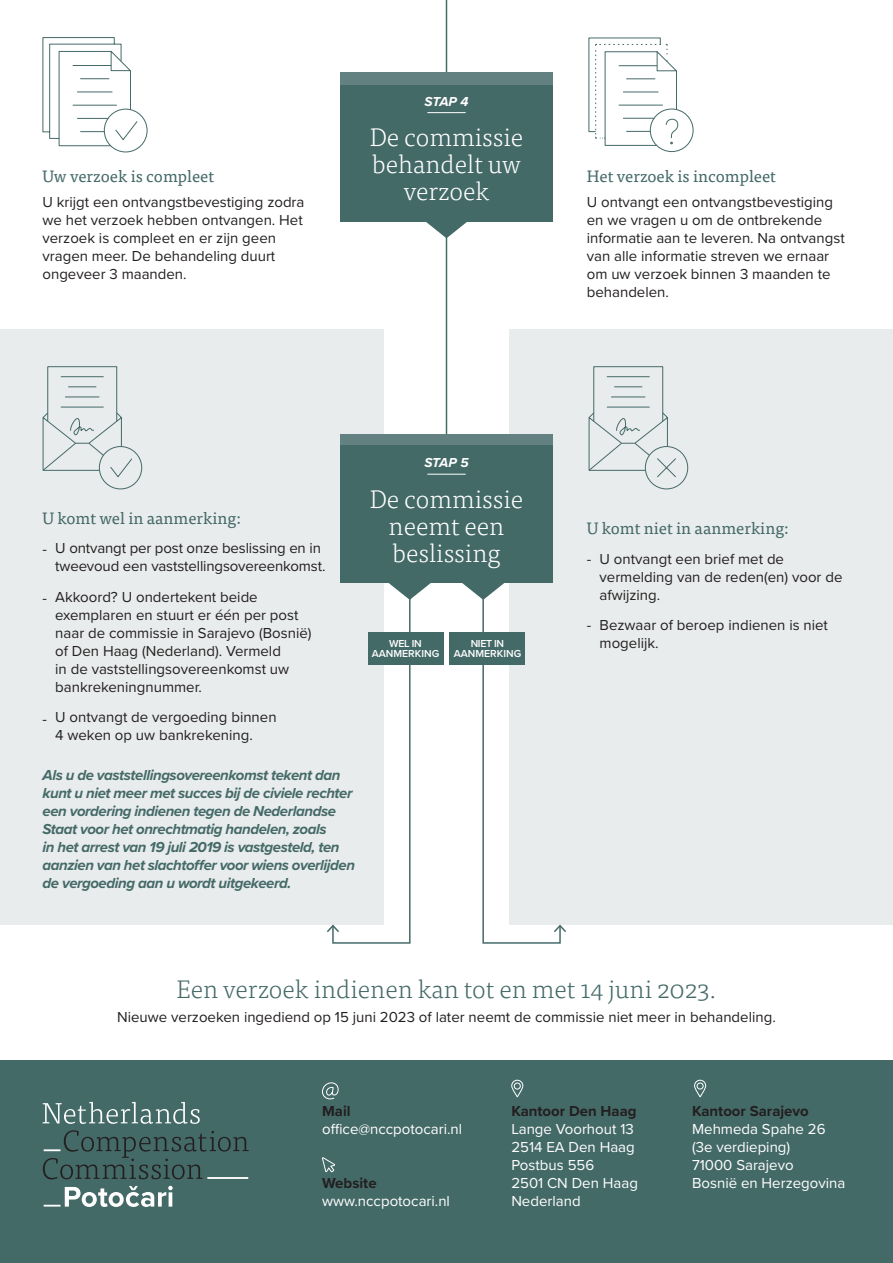
<style>
.page{position:relative;width:893px;height:1263px;background:#fff}
.page>*{position:absolute;margin:0;border:0;box-sizing:border-box;transform-origin:0 0}
.t1{font:300 25.5px/27px "Tisa Pro";color:#fff;text-align:center}
.t2{font:300 25.5px "Tisa Pro";color:#446a68}
.t3{font:16.5px "Tisa Pro";color:#446a68}
.t4{font:15px/18px "Proxima Nova";color:#231f20}
.t5{font:italic 700 15px/18px "Proxima Nova";letter-spacing:-.03em;color:#446a68}
.t6{font:15px/18px "Proxima Nova";color:#fff}
.t7{font:700 15px "Proxima Nova";color:#231f20}
.t8{font:italic 700 13.5px "Proxima Nova";letter-spacing:-.015em;color:#fff}
.t9{font:600 10.5px/10.5px "Proxima Nova";color:#fff;text-align:center}
.s1{font-style:italic}
.s2{font-weight:700;color:#231f20}
</style>
<div class="page">
<div style="left:0;top:330px;width:384px;height:595px;background:#e9ecec"></div>
<div style="left:509px;top:330px;width:384px;height:595px;background:#e9ecec"></div>
<hr style="left:446px;top:0;width:1px;height:445px;background:#446a68">
<svg style="left:42px;top:37px;width:106px;height:116px"></svg>
<svg style="left:588px;top:37px;width:106px;height:115px"></svg>
<div style="left:340px;top:84px;width:213px;height:137px;background:#446a68"></div>
<hr style="left:427px;top:112px;width:39px;height:1px;background:#fff">
<div style="left:340px;top:72px;width:213px;height:13px;background:#628180"></div>
<div style="left:340px;top:434px;width:213px;height:13px;background:#628180"></div>
<div style="left:340px;top:445px;width:213px;height:138px;background:#446a68"></div>
<hr style="left:427px;top:474px;width:39px;height:1px;background:#fff">
<svg style="left:42px;top:366px;width:100px;height:124px"></svg>
<div style="left:645px;top:446px;width:43px;height:43px;border:1px solid #446a68;border-radius:50%"></div>
<svg style="left:588px;top:366px;width:89px;height:112px"></svg>
<svg style="left:327px;top:583px;width:104px;height:361px"></svg>
<svg style="left:462px;top:583px;width:104px;height:361px"></svg>
<div style="left:368px;top:632px;width:75px;height:32px;background:#446a68"></div>
<div style="left:450px;top:632px;width:75px;height:32px;background:#446a68"></div>
<svg style="left:425px;top:221px;width:43px;height:17px"></svg>
<div style="left:0;top:1060px;width:893px;height:203px;background:#446a68"></div>
<svg style="left:43px;top:1102px;width:157px;height:22px"></svg>
<svg style="left:43px;top:1130px;width:206px;height:49px"></svg>
<svg style="left:44px;top:1186px;width:129px;height:21px"></svg>
<svg style="left:694px;top:1079px;width:12px;height:18px"></svg>
<svg style="left:511px;top:1079px;width:13px;height:18px"></svg>
<svg style="left:322px;top:1157px;width:13px;height:16px"></svg>
<svg style="left:322px;top:1082px;width:17px;height:18px"></svg>
<p class="t3" style="left:43px;top:164px;width:173px">Uw verzoek is compleet</p>
<p class="t4" style="left:43px;top:192px;width:263px">U krijgt een ontvangstbevestiging zodra we het verzoek hebben ontvangen. Het verzoek is compleet en er zijn geen vragen meer. De behandeling duurt ongeveer 3 maanden.</p>
<p class="t8" style="left:424px;top:91px;width:46px">STAP 4</p>
<p class="t1" style="left:370px;top:123px;width:155px">De commissie behandelt uw verzoek</p>
<p class="t3" style="left:43px;top:506px;width:200px">U komt wel in aanmerking:</p>
<p class="t4" style="left:43px;top:538px;width:284px;text-align:right">- U ontvangt per post onze beslissing en in tweevoud een vaststellingsovereenkomst.</p>
<p class="t4" style="left:55px;top:587px;width:258px;text-indent:-13px">- Akkoord? U ondertekent beide exemplaren en stuurt er één per post naar de commissie in Sarajevo (Bosnië) of Den Haag (Nederland). Vermeld<br>in de vaststellingsovereenkomst uw bankrekeningnummer.</p>
<p class="t4" style="left:55px;top:708px;width:223px;text-indent:-13px"><span class="s1">-</span> U ontvangt de vergoeding binnen<br>4 weken op uw bankrekening.</p>
<p class="t5" style="left:43px;top:765px;width:314px">Als u de vaststellingsovereenkomst tekent dan kunt u niet meer met succes bij de civiele rechter een vordering indienen tegen de Nederlandse Staat voor het onrechtmatig handelen, zoals<br>in het arrest van 19 juli 2019 is vastgesteld, ten aanzien van het slachtoffer voor wiens overlijden de vergoeding aan u wordt uitgekeerd.</p>
<p class="t8" style="left:424px;top:452px;width:46px">STAP 5</p>
<p class="t1" style="left:370px;top:484px;width:155px">De commissie neemt een beslissing</p>
<p class="t9" style="left:372px;top:638px;width:69px">WEL IN<br>AANMERKING</p>
<p class="t9" style="left:454px;top:638px;width:69px">NIET IN<br>AANMERKING</p>
<p class="t3" style="left:587px;top:164px;width:191px">Het verzoek is incompleet</p>
<p class="t4" style="left:587px;top:192px;width:259px">U ontvangt een ontvangstbevestiging en we vragen u om de ontbrekende informatie aan te leveren. Na ontvangst van alle informatie streven we ernaar om uw verzoek binnen 3 maanden te behandelen.</p>
<p class="t3" style="left:587px;top:516px;width:203px">U komt niet in aanmerking:</p>
<p class="t4" style="left:600px;top:549px;width:244px;text-indent:-13px">- U ontvangt een brief met de vermelding van de reden(en) voor de afwijzing.</p>
<p class="t4" style="left:600px;top:616px;width:230px;text-indent:-13px">- Bezwaar of beroep indienen is niet mogelijk.</p>
<p class="t2" style="left:177px;top:972px;width:541px">Een verzoek indienen kan tot en met 14 juni 2023.</p>
<p class="t4" style="left:117px;top:1008px;width:660px">Nieuwe verzoeken ingediend op 15 juni 2023 of later neemt de commissie niet meer in behandeling.</p>
<p class="t7" style="left:322px;top:1100px;width:30px">Mail</p>
<p class="t6" style="left:322px;top:1120px;width:142px">office@nccpotocari.nl</p>
<p class="t7" style="left:322px;top:1172px;width:56px">Website</p>
<p class="t6" style="left:322px;top:1192px;width:129px">www.nccpotocari.nl</p>
<p class="t7" style="left:511px;top:1100px;width:127px">Kantoor Den Haag</p>
<p class="t6" style="left:511px;top:1120px;width:124px">Lange Voorhout 13</p>
<p class="t6" style="left:511px;top:1138px;width:125px">2514 EA Den Haag</p>
<p class="t6" style="left:511px;top:1156px;width:84px">Postbus 556</p>
<p class="t6" style="left:511px;top:1174px;width:128px">2501 CN Den Haag</p>
<p class="t6" style="left:511px;top:1192px;width:71px">Nederland</p>
<p class="t6" style="left:692px;top:1102px;width:135px"><span class="s2">Kantoor Sarajevo<br></span>Mehmeda Spahe 26 (3e verdieping)</p>
<p class="t6" style="left:692px;top:1156px;width:103px">71000 Sarajevo</p>
<p class="t6" style="left:692px;top:1174px;width:155px">Bosnië en Herzegovina</p>
</div>
